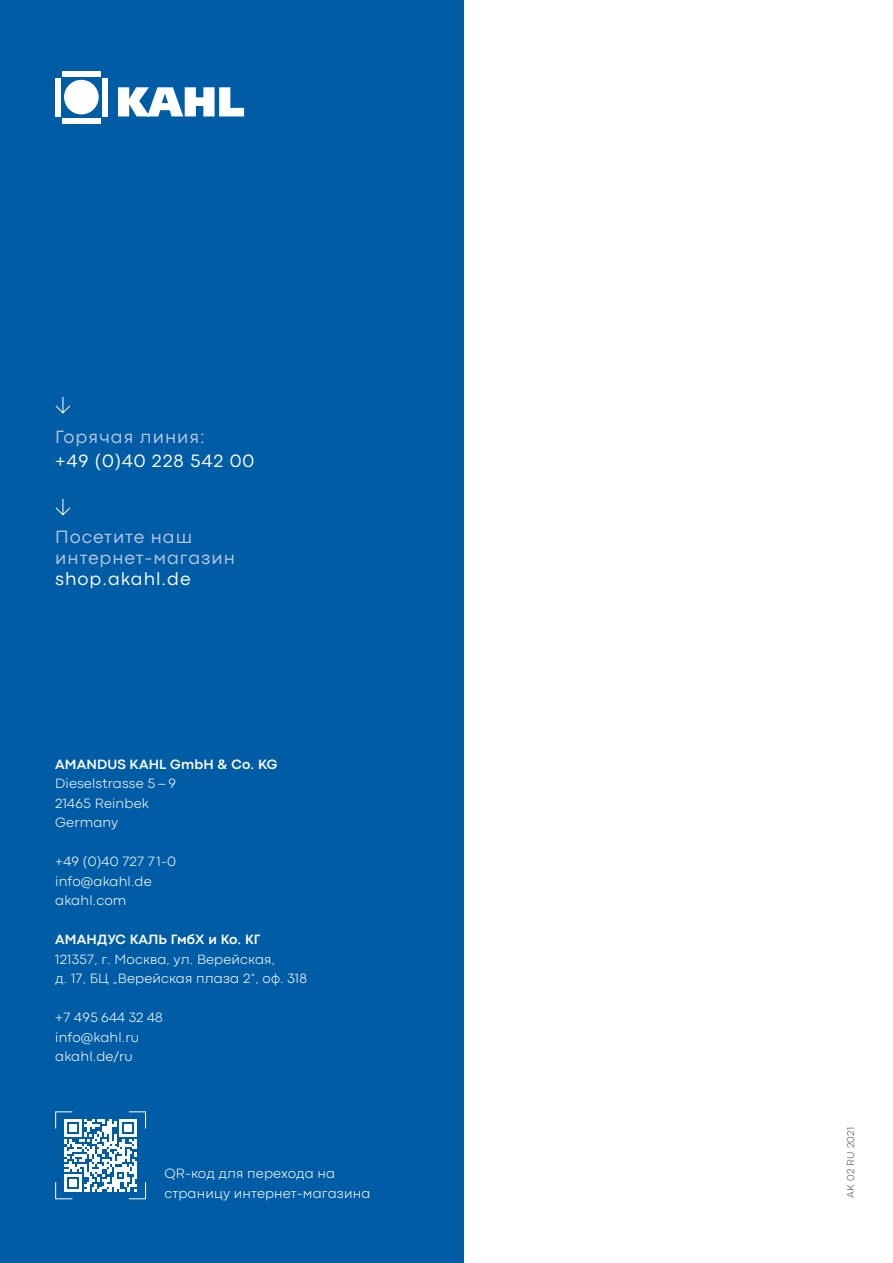
<style>
.page{position:relative;width:893px;height:1263px;background:#fff}
.page>*{position:absolute;margin:0;border:0;box-sizing:border-box;transform-origin:0 0}
.t1{font:18.6px/21.3px "Codec Pro News";letter-spacing:.05em;color:#bbc7e6}
.t2{font:18.6px "Codec Pro News";letter-spacing:.05em;color:#fff}
.t3{font:300 14.1px/19.5px "Codec Pro";letter-spacing:.01em;color:#fff}
.t4{font:700 14.1px "Codec Pro";letter-spacing:.01em;color:#fff}
.t5{font:300 10.5px "Codec Pro";letter-spacing:.02em;color:#575756}
</style>
<div class="page">
<div style="left:0;top:0;width:464px;height:1263px;background:#005ca5"></div>
<svg style="left:118px;top:87px;width:126px;height:29px"></svg>
<div style="left:55px;top:78px;width:6px;height:38px;background:#fff"></div>
<div style="left:102px;top:78px;width:5px;height:38px;background:#fff"></div>
<div style="left:62px;top:118px;width:39px;height:5px;background:#fff"></div>
<div style="left:62px;top:71px;width:39px;height:6px;background:#fff"></div>
<div style="left:64px;top:80px;width:35px;height:34px;background:#fff;border-radius:50%"></div>
<svg style="left:55px;top:396px;width:16px;height:18px"></svg>
<svg style="left:55px;top:498px;width:16px;height:18px"></svg>
<svg style="left:55px;top:1111px;width:91px;height:88px"></svg>
<h1 class="t1" style="left:55px;top:426px;width:151px">Горячая линия:</h1>
<h1 class="t2" style="left:55px;top:449px;width:200px">+49 (0)40 228 542 00</h1>
<h1 class="t1" style="left:55px;top:526px;width:181px">Посетите наш интернет-магазин</h1>
<h1 class="t2" style="left:55px;top:568px;width:137px">shop.akahl.de</h1>
<p class="t4" style="left:55px;top:756px;width:224px">AMANDUS KAHL GmbH &amp; Co. KG</p>
<p class="t3" style="left:55px;top:774px;width:122px">Dieselstrasse 5–9<br>21465 Reinbek<br>Germany</p>
<p class="t3" style="left:55px;top:852px;width:122px">+49 (0)40 727 71-0 info@akahl.de akahl.com</p>
<p class="t4" style="left:55px;top:931px;width:207px">АМАНДУС КАЛЬ ГмбХ и Ко. КГ</p>
<p class="t3" style="left:55px;top:949px;width:253px">121357, г. Москва, ул. Верейская,<br>д. 17, БЦ „Верейская плаза 2“, оф. 318</p>
<p class="t3" style="left:55px;top:1008px;width:109px">+7 495 644 32 48 info@kahl.ru akahl.de/ru</p>
<p class="t3" style="left:164px;top:1164px;width:207px">QR-код для перехода на страницу интернет-магазина</p>
<p class="t5" style="left:844px;top:1198px;width:73px;rotate:-90deg">AK 02 RU 2021</p>
</div>
